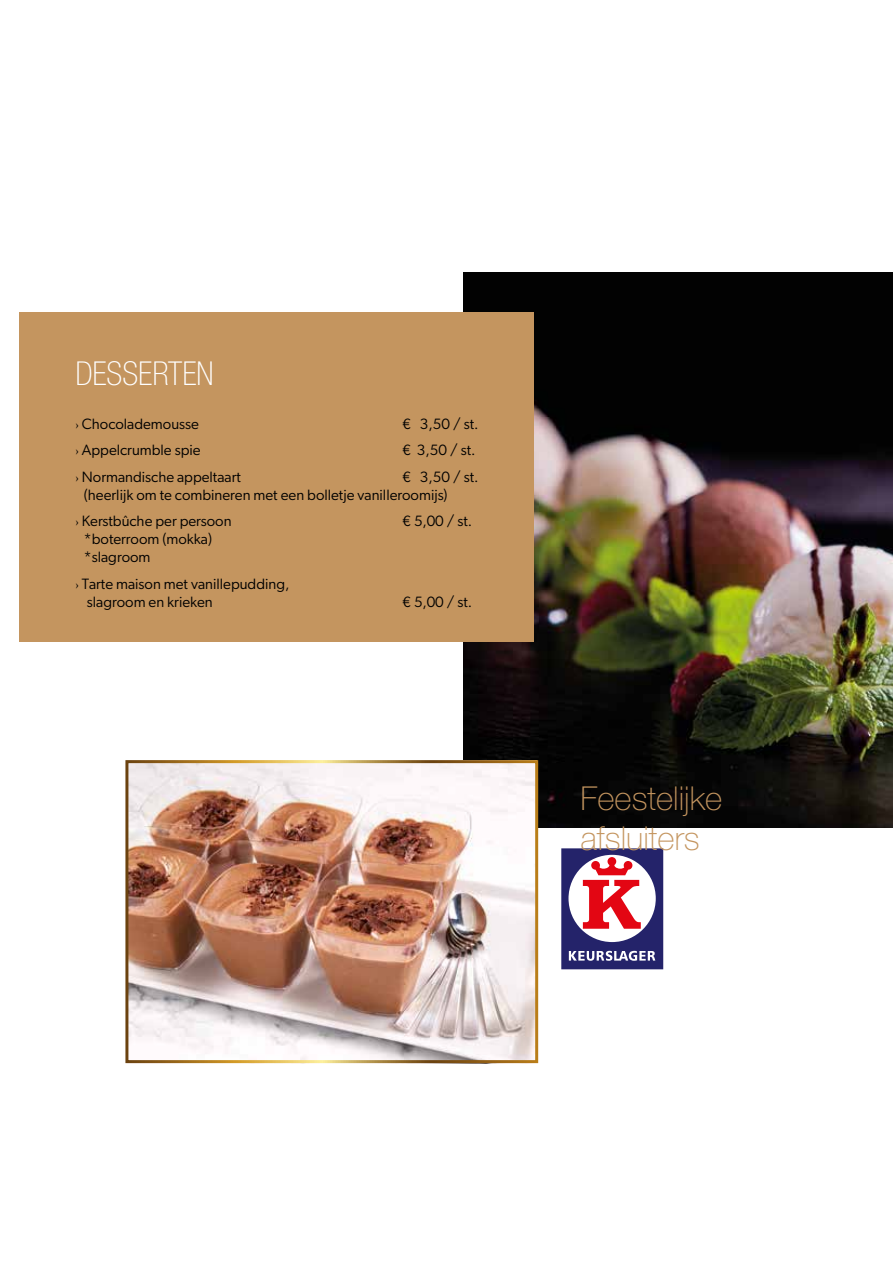
<style>
.page{position:relative;width:893px;height:1263px;background:#fff}
.page>*{position:absolute;margin:0;border:0;box-sizing:border-box;transform-origin:0 0}
.t1{font:100 33px/39.6px "Helvetica Neue LT Std";color:#c4955f}
.t2{font:100 condensed 33px "Helvetica Neue LT Std";color:#fff}
.t3{font:15px/18px "Gibson";color:#000}
.s1{font-family:"Adobe Garamond Pro"}
</style>
<div class="page">
<img style="left:463px;top:272px;width:430px;height:555px">
<img style="left:129px;top:764px;width:405px;height:295px">
<div style="left:125px;top:760px;width:413px;height:303px;border:3px solid #fff"></div>
<svg style="left:561px;top:848px;width:102px;height:121px"></svg>
<div style="left:19px;top:313px;width:514px;height:329px;background:#c4955f"></div>
<h1 class="t2" style="left:75px;top:355px;width:140px">DESSERTEN</h1>
<p class="t3" style="left:75px;top:414px;width:125px"><span class="s1">›</span> Chocolademousse</p>
<p class="t3" style="left:402px;top:414px;width:78px">€ 3,50 / st.</p>
<p class="t3" style="left:75px;top:441px;width:127px"><span class="s1">›</span> Appelcrumble spie</p>
<p class="t3" style="left:402px;top:441px;width:75px">€ 3,50 / st.</p>
<p class="t3" style="left:75px;top:467px;width:167px"><span class="s1">›</span> Normandische appeltaart</p>
<p class="t3" style="left:84px;top:467px;width:396px;text-indent:318px">€ 3,50 / st. (heerlijk om te combineren met een bolletje vanilleroomijs)</p>
<p class="t3" style="left:75px;top:512px;width:158px"><span class="s1">›</span> Kerstbûche per persoon</p>
<p class="t3" style="left:402px;top:512px;width:71px">€ 5,00 / st.</p>
<p class="t3" style="left:84px;top:530px;width:130px">*boterroom (mokka) *slagroom</p>
<p class="t3" style="left:87px;top:574px;width:204px;text-indent:-11px"><span class="s1">›</span> Tarte maison met vanillepudding, slagroom en krieken</p>
<p class="t3" style="left:402px;top:592px;width:71px">€ 5,00 / st.</p>
<h1 class="t1" style="left:580px;top:779px;width:143px">Feestelijke afsluiters</h1>
</div>
